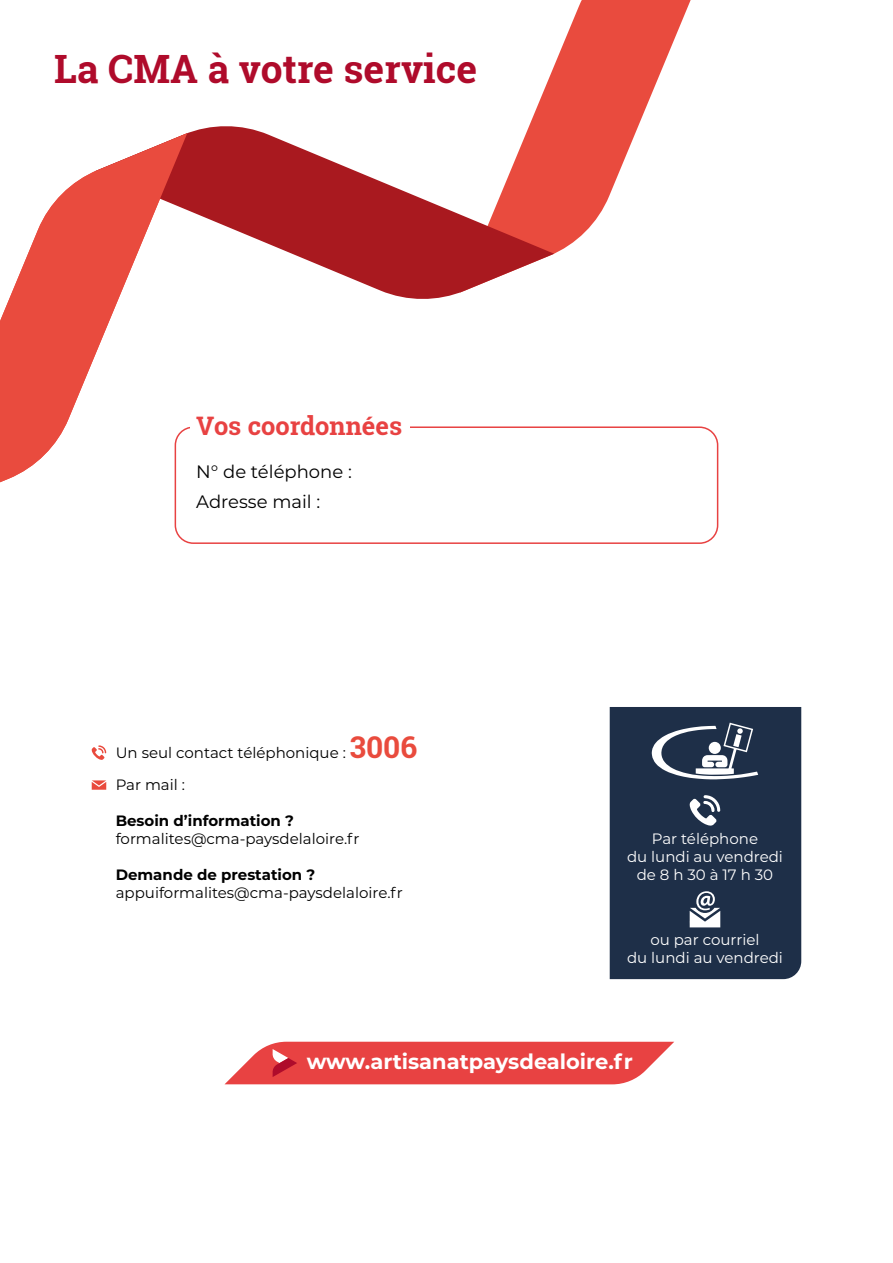
<style>
.page{position:relative;width:893px;height:1263px;background:#fff}
.page>*{position:absolute;margin:0;border:0;box-sizing:border-box;transform-origin:0 0}
.t1{font:700 39px "Roboto Slab";color:#af0b2b}
.t2{font:700 25.5px "Roboto Slab";color:#e84242}
.t3{font:700 21px "Montserrat";color:#fff}
.t4{font:18px/30.2px "Montserrat";color:#000}
.t5{font:15px/32.4px "Montserrat";color:#000}
.t6{font:15px/18px "Montserrat";color:#fff;text-align:center}
.t7{font:700 15px "Montserrat";color:#000}
.s1{font-family:"Roboto Slab";font-weight:700;font-size:30px;color:#e94b3d}
</style>
<div class="page">
<svg style="left:530px;top:0;width:161px;height:254px;fill:#e94b3e"></svg>
<svg style="left:187px;top:123px;width:367px;height:176px"></svg>
<svg style="left:0;top:133px;width:187px;height:383px"></svg>
<svg style="left:225px;top:1042px;width:449px;height:42px;background:#e95555"></svg>
<div style="left:610px;top:707px;width:191px;height:272px;background:#1e2f48"></div>
<svg style="left:652px;top:723px;width:106px;height:56px"></svg>
<svg style="left:690px;top:795px;width:30px;height:31px"></svg>
<svg style="left:690px;top:891px;width:30px;height:36px"></svg>
<svg style="left:92px;top:745px;width:14px;height:15px"></svg>
<svg style="left:92px;top:780px;width:14px;height:10px"></svg>
<div style="left:175px;top:426px;width:543px;height:118px;border:2px solid #e84242;border-radius:18px"></div>
<div style="left:190px;top:419px;width:220px;height:17px;background:#fff"></div>
<h1 class="t1" style="left:54px;top:43px;width:424px">La CMA à votre service</h1>
<h2 class="t2" style="left:196px;top:408px;width:207px">Vos coordonnées</h2>
<p class="t4" style="left:196px;top:456px;width:157px">N° de téléphone :<br>Adresse mail :</p>
<p class="t5" style="left:116px;top:736px;width:303px">Un seul contact téléphonique : <span class="s1">3006<br></span>Par mail :</p>
<p class="t7" style="left:116px;top:810px;width:180px">Besoin d’information ?</p>
<p class="t5" style="left:116px;top:822px;width:245px">formalites@cma-paysdelaloire.fr</p>
<p class="t7" style="left:116px;top:864px;width:201px">Demande de prestation ?</p>
<p class="t5" style="left:116px;top:876px;width:289px">appuiformalites@cma-paysdelaloire.fr</p>
<p class="t6" style="left:627px;top:829px;width:157px">Par téléphone<br>du lundi au vendredi de 8 h 30 à 17 h 30</p>
<p class="t6" style="left:627px;top:930px;width:157px">ou par courriel<br>du lundi au vendredi</p>
<h3 class="t3" style="left:307px;top:1047px;width:327px">www.artisanatpaysdealoire.fr</h3>
</div>
